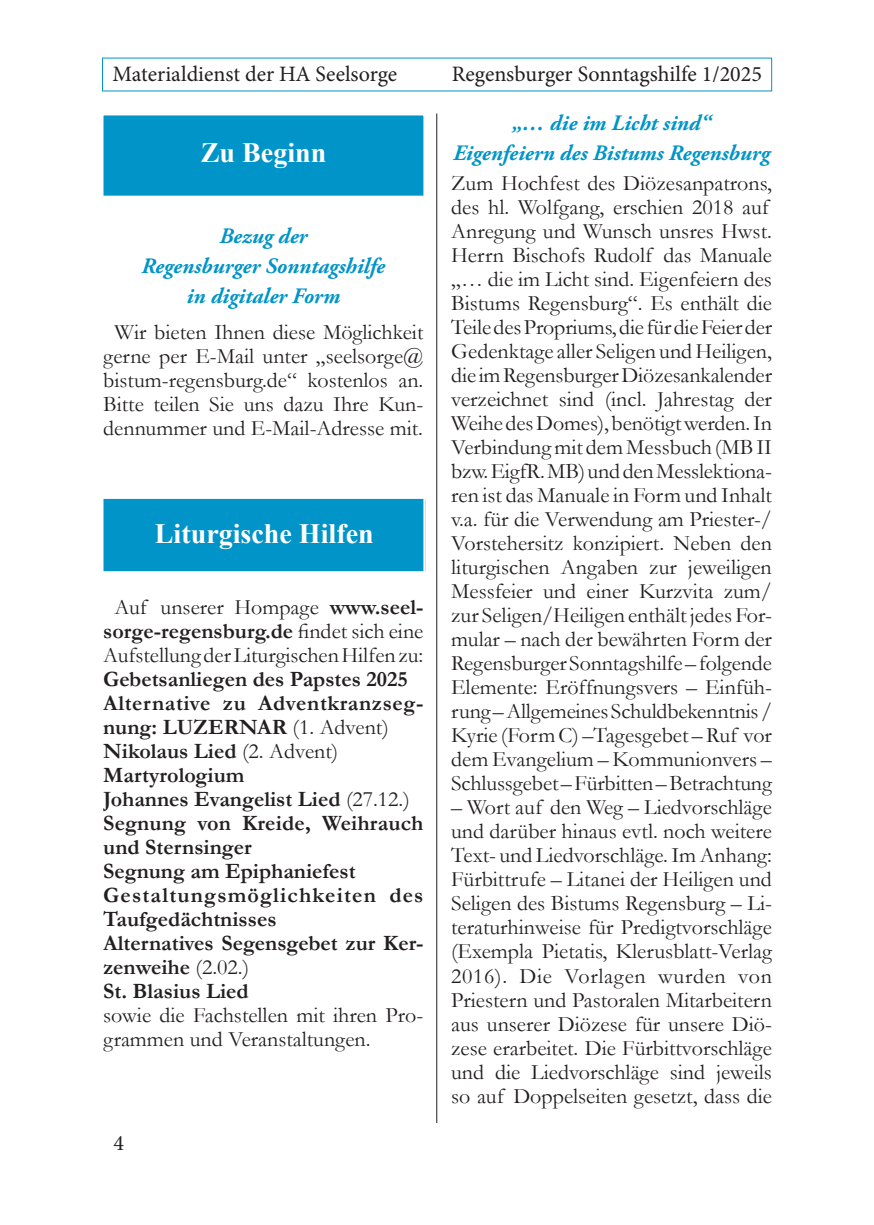
<style>
.page{position:relative;width:874px;height:1225px;background:#fff}
.page>*{position:absolute;margin:0;border:0;box-sizing:border-box;transform-origin:0 0}
.t1{font:700 28px "Times New Roman";color:#fff}
.t2{font:22px/24px "Garamond";color:#231f20}
.t3{font:700 22px/24px "Garamond";color:#231f20}
.t4{font:italic 700 22px/30px "Adobe Garamond Pro";color:#0094c8;text-align:center}
.t5{font:22px "Minion Pro";color:#231f20}
.s1{font-weight:700}
.s2{font-weight:400}
</style>
<div class="page">
<hr style="left:436px;top:113px;width:1px;height:1010px;background:#231f20">
<div style="left:104px;top:115px;width:319px;height:80px;background:#0094c8"></div>
<div style="left:103px;top:114px;width:321px;height:82px;border:2px solid #0094c8"></div>
<div style="left:104px;top:500px;width:320px;height:70px;background:#0094c8"></div>
<div style="left:103px;top:499px;width:322px;height:72px;border:2px solid #0094c8"></div>
<p class="t5" style="left:112px;top:59px;width:286px">Materialdienst der HA Seelsorge</p>
<p class="t1" style="left:201px;top:132px;width:127px">Zu Beginn</p>
<p class="t4" style="left:141px;top:222px;width:245px">Bezug der<br>Regensburger Sonntagshilfe in digitaler Form</p>
<p class="t2" style="left:103px;top:319px;width:321px;text-align:center">Wir bieten Ihnen diese Möglichkeit gerne per E-Mail unter „seelsorge@ bistum-regensburg.de“ kostenlos an.<br>Bitte teilen Sie uns dazu Ihre Kun&shy;dennummer und E-Mail-Adresse mit.</p>
<p class="t1" style="left:155px;top:513px;width:220px">Liturgische Hilfen</p>
<p class="t2" style="left:103px;top:594px;width:321px;text-align:center">Auf unserer Hompage <span class="s1">www.seel&shy;sorge-regensburg.de</span> findet sich eine<br>Aufstellung der Liturgischen Hilfen zu:</p>
<p class="t3" style="left:103px;top:667px;width:321px">Gebetsanliegen des Papstes 2025<br>Alternative zu Adventkranzseg&shy;nung: LUZERNAR <span class="s2">(1. Advent)<br></span>Nikolaus Lied <span class="s2">(2. Advent)<br></span>Martyrologium<br>Johannes Evangelist Lied <span class="s2">(27.12.)<br></span>Segnung von Kreide, Weihrauch und Sternsinger<br>Segnung am Epiphaniefest<br>Gestaltungsmöglichkeiten des<br>Taufgedächtnisses<br>Alternatives Segensgebet zur Ker&shy;zenweihe <span class="s2">(2.02.)<br></span>St. Blasius Lied</p>
<p class="t2" style="left:103px;top:1002px;width:321px">sowie die Fachstellen mit ihren Pro&shy;grammen und Veranstaltungen.</p>
<p class="t5" style="left:113px;top:1128px;width:12px">4</p>
<p class="t5" style="left:451px;top:59px;width:311px">Regensburger Sonntagshilfe 1/2025</p>
<p class="t4" style="left:453px;top:109px;width:318px">„… die im Licht sind“<br>Eigenfeiern des Bistums Regensburg</p>
<p class="t2" style="left:451px;top:171px;width:322px">Zum Hochfest des Diözesanpatrons, des hl. Wolfgang, erschien 2018 auf Anregung und Wunsch unsres Hwst.<br>Herrn Bischofs Rudolf das Manuale „… die im Licht sind. Eigenfeiern des Bistums Regensburg“. Es enthält die Teile des Propriums, die für die Feier der Gedenktage aller Seligen und Heiligen, die im Regensburger Diözesankalender verzeichnet sind (incl. Jahrestag der Weihe des Domes), benötigt werden. In Verbindung mit dem Messbuch (MB II bzw. EigfR. MB) und den Messlektiona&shy;ren ist das Manuale in Form und Inhalt v.a. für die Verwendung am Priester-/ Vorstehersitz konzipiert. Neben den liturgischen Angaben zur jeweiligen Messfeier und einer Kurzvita zum/ zur Seligen/Heiligen enthält jedes For&shy;mular – nach der bewährten Form der Regensburger Sonntagshilfe – folgende Elemente: Eröffnungsvers – Einfüh&shy;rung – Allgemeines Schuldbekenntnis / Kyrie (Form C) –Tagesgebet – Ruf vor dem Evangelium – Kommunionvers – Schlussgebet – Fürbitten – Betrachtung</p>
<p class="t2" style="left:451px;top:795px;width:322px;text-align:justify">– Wort auf den Weg – Liedvorschläge und darüber hinaus evtl. noch weitere Text- und Liedvorschläge. Im Anhang:<br>Fürbittrufe – Litanei der Heiligen und Seligen des Bistums Regensburg – Li&shy;teraturhinweise für Predigtvorschläge (Exempla Pietatis, Klerusblatt-Verlag 2016). Die Vorlagen wurden von Priestern und Pastoralen Mitarbeitern aus unserer Diözese für unsere Diö&shy;zese erarbeitet. Die Fürbittvorschläge und die Liedvorschläge sind jeweils so auf Doppelseiten gesetzt, dass die</p>
</div>
